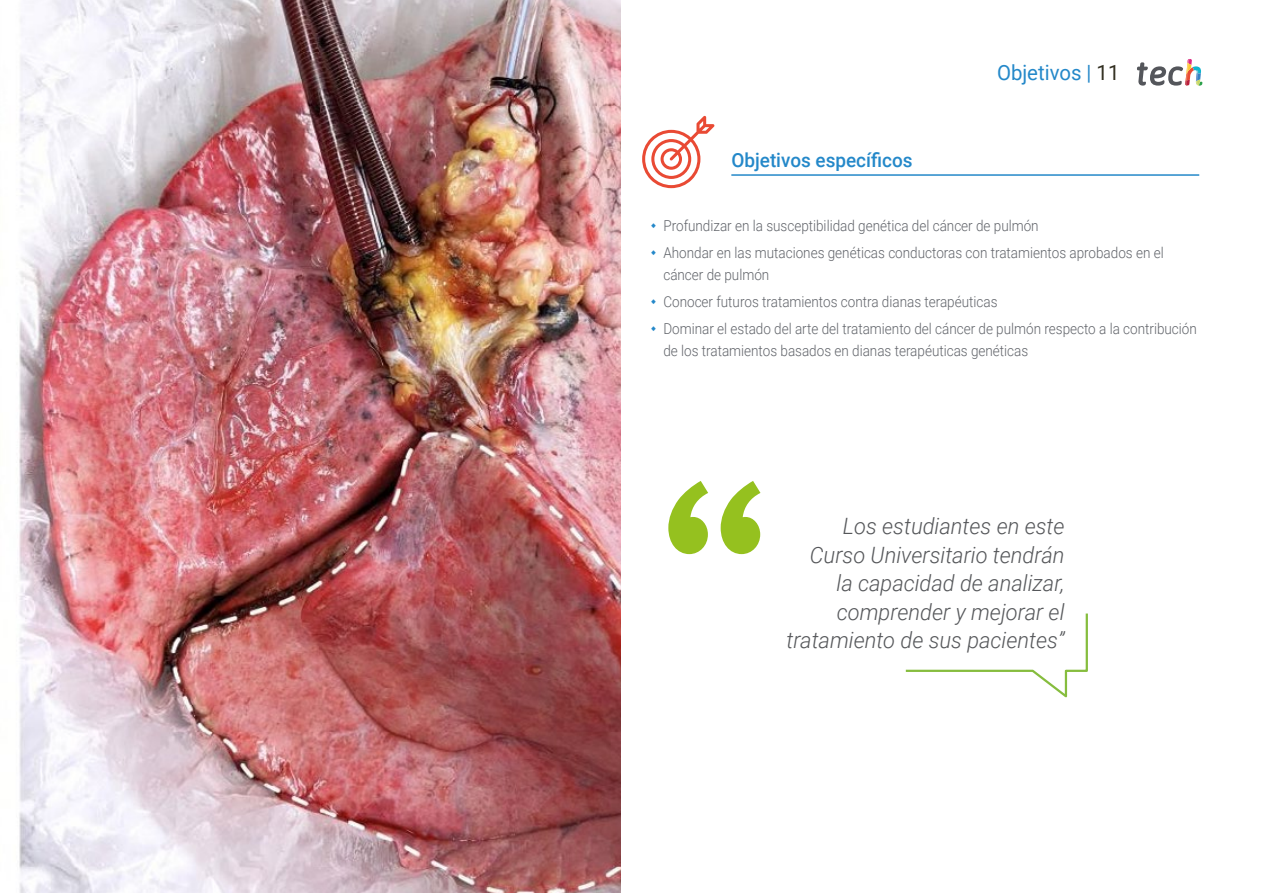
<style>
.page{position:relative;width:1263px;height:893px;background:#fff}
.page>*{position:absolute;margin:0;border:0;box-sizing:border-box;transform-origin:0 0}
.t1{font:italic 300 22.5px/28.5px "Roboto";color:#55575a;text-align:right}
.t2{font:21px "Roboto";color:#2488c9}
.t3{font:500 19.5px "Roboto";color:#2488c9}
.t4{font:300 15px/26.7px "Roboto";color:#61646a;scale:.9 1}
.s1{color:#2588c9}
.s2{color:#312e20}
</style>
<div class="page">
<svg style="left:905px;top:613px;width:183px;height:85px"></svg>
<svg style="left:1137px;top:59px;width:65px;height:27px"></svg>
<svg style="left:642px;top:116px;width:72px;height:72px"></svg>
<hr style="left:731px;top:175px;width:468px;height:1px;background:#2488c9">
<img style="left:19px;top:0;width:602px;height:893px">
<svg style="left:668px;top:481px;width:92px;height:73px"></svg>
<h3 class="t3" style="left:731px;top:146px;width:183px">Objetivos específicos</h3>
<h2 class="t2" style="left:997px;top:57px;width:124px">Objetivos <span class="s1">|</span> <span class="s2">11</span></h2>
<p class="t4" style="left:663px;top:212px;width:557px">Profundizar en la susceptibilidad genética del cáncer de pulmón<br>Ahondar en las mutaciones genéticas conductoras con tratamientos aprobados en el</p>
<p class="t4" style="left:663px;top:261px;width:594px">cáncer de pulmón<br>Conocer futuros tratamientos contra dianas terapéuticas<br>Dominar el estado del arte del tratamiento del cáncer de pulmón respecto a la contribución</p>
<p class="t4" style="left:663px;top:337px;width:407px">de los tratamientos basados en dianas terapéuticas genéticas</p>
<h1 class="t1" style="left:787px;top:511px;width:279px">Los estudiantes en este<br>Curso Universitario tendrán<br>la capacidad de analizar, comprender y mejorar el tratamiento de sus pacientes”</h1>
</div>
